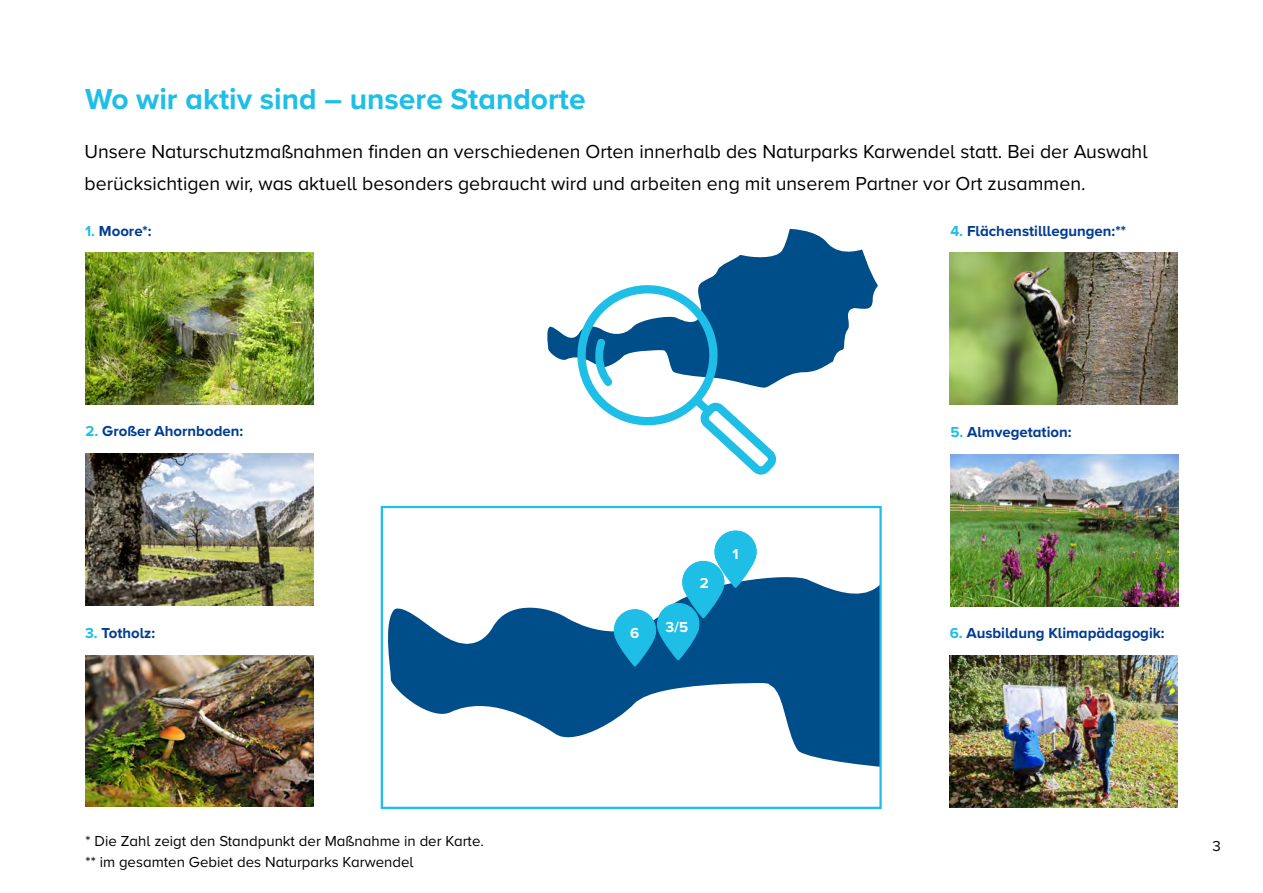
<style>
.page{position:relative;width:1263px;height:893px;background:#fff}
.page>*{position:absolute;margin:0;border:0;box-sizing:border-box;transform-origin:0 0}
.t1{font:700 30px "Proxima Nova A";color:#1ebee6}
.t2{font:19.5px/31.5px "Proxima Nova A";color:#000}
.t3{font:700 15px "Proxima Nova A";color:#003c91}
.t4{font:15px/21px "Proxima Nova A";color:#000}
.t5{font:700 15px "Proxima Nova A";color:#fff}
.s1{color:#1ebee6}
</style>
<div class="page">
<svg style="left:388px;top:577px;width:491px;height:190px"></svg>
<div style="left:381px;top:506px;width:501px;height:303px;border:2px solid #1ebee6"></div>
<svg style="left:547px;top:228px;width:331px;height:154px"></svg>
<img style="left:950px;top:656px;width:228px;height:152px">
<img style="left:950px;top:454px;width:228px;height:152px">
<img style="left:85px;top:655px;width:228px;height:152px">
<img style="left:86px;top:454px;width:228px;height:152px">
<img style="left:85px;top:252px;width:228px;height:152px">
<svg style="left:577px;top:285px;width:199px;height:190px"></svg>
<img style="left:950px;top:252px;width:228px;height:152px">
<svg style="left:613px;top:530px;width:144px;height:137px"></svg>
<div style="left:623px;top:620px;width:26px;height:22px;background:#1ebee6"></div>
<h1 class="t1" style="left:85px;top:76px;width:502px">Wo wir aktiv sind – unsere Standorte</h1>
<p class="t2" style="left:84px;top:135px;width:1065px">Unsere Naturschutzmaßnahmen finden an verschiedenen Orten innerhalb des Naturparks Karwendel statt. Bei der Auswahl berücksichtigen wir, was aktuell besonders gebraucht wird und arbeiten eng mit unserem Partner vor Ort zusammen.</p>
<p class="t3" style="left:85px;top:219px;width:68px"><span class="s1">1.</span> Moore*:</p>
<p class="t3" style="left:950px;top:219px;width:177px"><span class="s1">4.</span> Flächenstilllegungen:**</p>
<p class="t3" style="left:86px;top:420px;width:159px"><span class="s1">2.</span> Großer Ahornboden:</p>
<p class="t3" style="left:85px;top:622px;width:72px"><span class="s1">3.</span> Totholz:</p>
<p class="t5" style="left:630px;top:622px;width:11px">6</p>
<p class="t5" style="left:700px;top:572px;width:10px">2</p>
<p class="t5" style="left:665px;top:616px;width:24px">3/5</p>
<p class="t5" style="left:732px;top:543px;width:8px">1</p>
<p class="t3" style="left:950px;top:421px;width:123px"><span class="s1">5.</span> Almvegetation:</p>
<p class="t3" style="left:950px;top:622px;width:216px"><span class="s1">6.</span> Ausbildung Klimapädagogik:</p>
<p class="t4" style="left:86px;top:830px;width:400px">* Die Zahl zeigt den Standpunkt der Maßnahme in der Karte. ** im gesamten Gebiet des Naturparks Karwendel</p>
<p class="t4" style="left:1212px;top:834px;width:10px">3</p>
</div>
